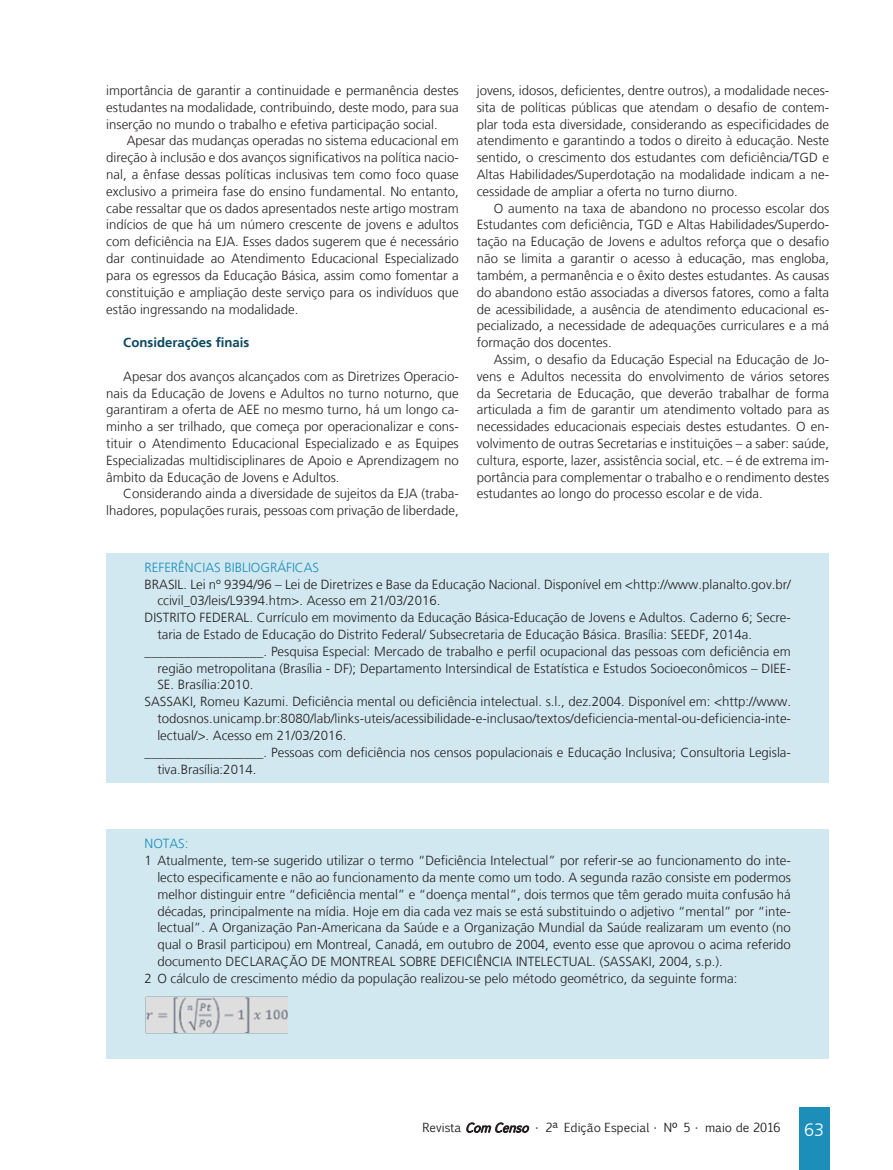
<style>
.page{position:relative;width:893px;height:1170px;background:#fff}
.page>*{position:absolute;margin:0;border:0;box-sizing:border-box;transform-origin:0 0}
.t1{font:300 18px "Frutiger LT";color:#fff}
.Miolo{font:300 13.2px/16.8px "Frutiger LT";color:#231f20;text-align:justify}
.Texto_Comum{font:300 13.2px "Frutiger LT";color:#1c8eb9}
.Miolo-2{font:700 13.2px "Frutiger LT";color:#0d4861}
.Miolo-3{font:300 13.2px "Frutiger LT";color:#1c8eb9}
.t2{font:12px "Euphemia CAS";color:#231f20}
.s1{font-style:italic}
</style>
<div class="page">
<div style="left:106px;top:553px;width:723px;height:229px;background:#d2e8f1"></div>
<div style="left:106px;top:829px;width:723px;height:229px;background:#d2e8f1"></div>
<img style="left:146px;top:996px;width:142px;height:37px">
<div style="left:799px;top:1107px;width:30px;height:62px;background:#1c8eb9"></div>
<svg style="left:466px;top:1122px;width:63px;height:10px"></svg>
<p class="Miolo" style="left:106px;top:82px;width:354px">importância de garantir a continuidade e permanência destes estudantes na modalidade, contribuindo, deste modo, para sua inserção no mundo o trabalho e efetiva participação social.</p>
<p class="Miolo" style="left:106px;top:133px;width:354px;text-indent:21px">Apesar das mudanças operadas no sistema educacional em direção à inclusão e dos avanços significativos na política nacio&shy;nal, a ênfase dessas políticas inclusivas tem como foco quase exclusivo a primeira fase do ensino fundamental. No entanto, cabe ressaltar que os dados apresentados neste artigo mostram indícios de que há um número crescente de jovens e adultos com deficiência na EJA. Esses dados sugerem que é necessário dar continuidade ao Atendimento Educacional Especializado para os egressos da Educação Básica, assim como fomentar a constituição e ampliação deste serviço para os indivíduos que estão ingressando na modalidade.</p>
<p class="Miolo-2" style="left:123px;top:335px;width:128px">Considerações finais</p>
<p class="Miolo" style="left:106px;top:368px;width:354px;text-indent:17px">Apesar dos avanços alcançados com as Diretrizes Operacio&shy;nais da Educação de Jovens e Adultos no turno noturno, que garantiram a oferta de AEE no mesmo turno, há um longo ca&shy;minho a ser trilhado, que começa por operacionalizar e cons&shy;tituir o Atendimento Educacional Especializado e as Equipes Especializadas multidisciplinares de Apoio e Aprendizagem no âmbito da Educação de Jovens e Adultos.</p>
<p class="Miolo" style="left:106px;top:485px;width:354px;text-align:right">Considerando ainda a diversidade de sujeitos da EJA (traba&shy;lhadores, populações rurais, pessoas com privação de liberdade,</p>
<p class="Miolo" style="left:477px;top:82px;width:354px">jovens, idosos, deficientes, dentre outros), a modalidade neces&shy;sita de políticas públicas que atendam o desafio de contem&shy;plar toda esta diversidade, considerando as especificidades de atendimento e garantindo a todos o direito à educação. Neste sentido, o crescimento dos estudantes com deficiência/TGD e Altas Habilidades/Superdotação na modalidade indicam a ne&shy;cessidade de ampliar a oferta no turno diurno.</p>
<p class="Miolo" style="left:477px;top:200px;width:354px;text-indent:17px">O aumento na taxa de abandono no processo escolar dos Estudantes com deficiência, TGD e Altas Habilidades/Superdo&shy;tação na Educação de Jovens e adultos reforça que o desafio não se limita a garantir o acesso à educação, mas engloba, também, a permanência e o êxito destes estudantes. As causas do abandono estão associadas a diversos fatores, como a falta de acessibilidade, a ausência de atendimento educacional es&shy;pecializado, a necessidade de adequações curriculares e a má formação dos docentes.</p>
<p class="Miolo" style="left:477px;top:351px;width:354px;text-indent:17px">Assim, o desafio da Educação Especial na Educação de Jo&shy;vens e Adultos necessita do envolvimento de vários setores da Secretaria de Educação, que deverão trabalhar de forma articulada a fim de garantir um atendimento voltado para as necessidades educacionais especiais destes estudantes. O en&shy;volvimento de outras Secretarias e instituições – a saber: saúde, cultura, esporte, lazer, assistência social, etc. – é de extrema im&shy;portância para complementar o trabalho e o rendimento destes estudantes ao longo do processo escolar e de vida.</p>
<p class="Texto_Comum" style="left:145px;top:559px;width:176px">REFERÊNCIAS BIBLIOGRÁFICAS</p>
<p class="Miolo" style="left:157px;top:576px;width:635px;text-indent:-13px">BRASIL. Lei nº 9394/96 – Lei de Diretrizes e Base da Educação Nacional. Disponível em &lt;http://www.planalto.gov.br/ ccivil_03/leis/L9394.htm&gt;. Acesso em 21/03/2016.</p>
<p class="Miolo" style="left:157px;top:609px;width:635px;text-indent:-13px">DISTRITO FEDERAL. Currículo em movimento da Educação Básica-Educação de Jovens e Adultos. Caderno 6; Secre&shy;taria de Estado de Educação do Distrito Federal/ Subsecretaria de Educação Básica. Brasília: SEEDF, 2014a.</p>
<p class="Miolo" style="left:157px;top:643px;width:635px;text-indent:-13px">__________________. Pesquisa Especial: Mercado de trabalho e perfil ocupacional das pessoas com deficiência em região metropolitana (Brasília - DF); Departamento Intersindical de Estatística e Estudos Socioeconômicos – DIEE-SE. Brasília:2010.</p>
<p class="Miolo" style="left:157px;top:693px;width:635px;text-indent:-13px">SASSAKI, Romeu Kazumi. Deficiência mental ou deficiência intelectual. s.l., dez.2004. Disponível em: &lt;http://www. todosnos.unicamp.br:8080/lab/links-uteis/acessibilidade-e-inclusao/textos/deficiencia-mental-ou-deficiencia-inte&shy;lectual/&gt;. Acesso em 21/03/2016.</p>
<p class="Miolo" style="left:157px;top:744px;width:635px;text-indent:-13px">__________________. Pessoas com deficiência nos censos populacionais e Educação Inclusiva; Consultoria Legisla&shy;tiva.Brasília:2014.</p>
<p class="Miolo-3" style="left:145px;top:836px;width:46px">NOTAS:</p>
<p class="Miolo" style="left:157px;top:852px;width:635px;text-indent:-13px">1 Atualmente, tem-se sugerido utilizar o termo “Deficiência Intelectual” por referir-se ao funcionamento do inte&shy;lecto especificamente e não ao funcionamento da mente como um todo. A segunda razão consiste em podermos melhor distinguir entre “deficiência mental” e “doença mental”, dois termos que têm gerado muita confusão há décadas, principalmente na mídia. Hoje em dia cada vez mais se está substituindo o adjetivo “mental” por “inte&shy;lectual”. A Organização Pan-Americana da Saúde e a Organização Mundial da Saúde realizaram um evento (no qual o Brasil participou) em Montreal, Canadá, em outubro de 2004, evento esse que aprovou o acima referido documento DECLARAÇÃO DE MONTREAL SOBRE DEFICIÊNCIA INTELECTUAL. (SASSAKI, 2004, s.p.).</p>
<p class="Miolo" style="left:145px;top:969px;width:594px">2 O cálculo de crescimento médio da população realizou-se pelo método geométrico, da seguinte forma:</p>
<p class="t2" style="left:422px;top:1119px;width:359px">Revista <span class="s1">ComCenso</span> • 2ª Edição Especial • Nº 5 • maio de 2016</p>
<h1 class="t1" style="left:804px;top:1119px;width:22px">63</h1>
</div>
